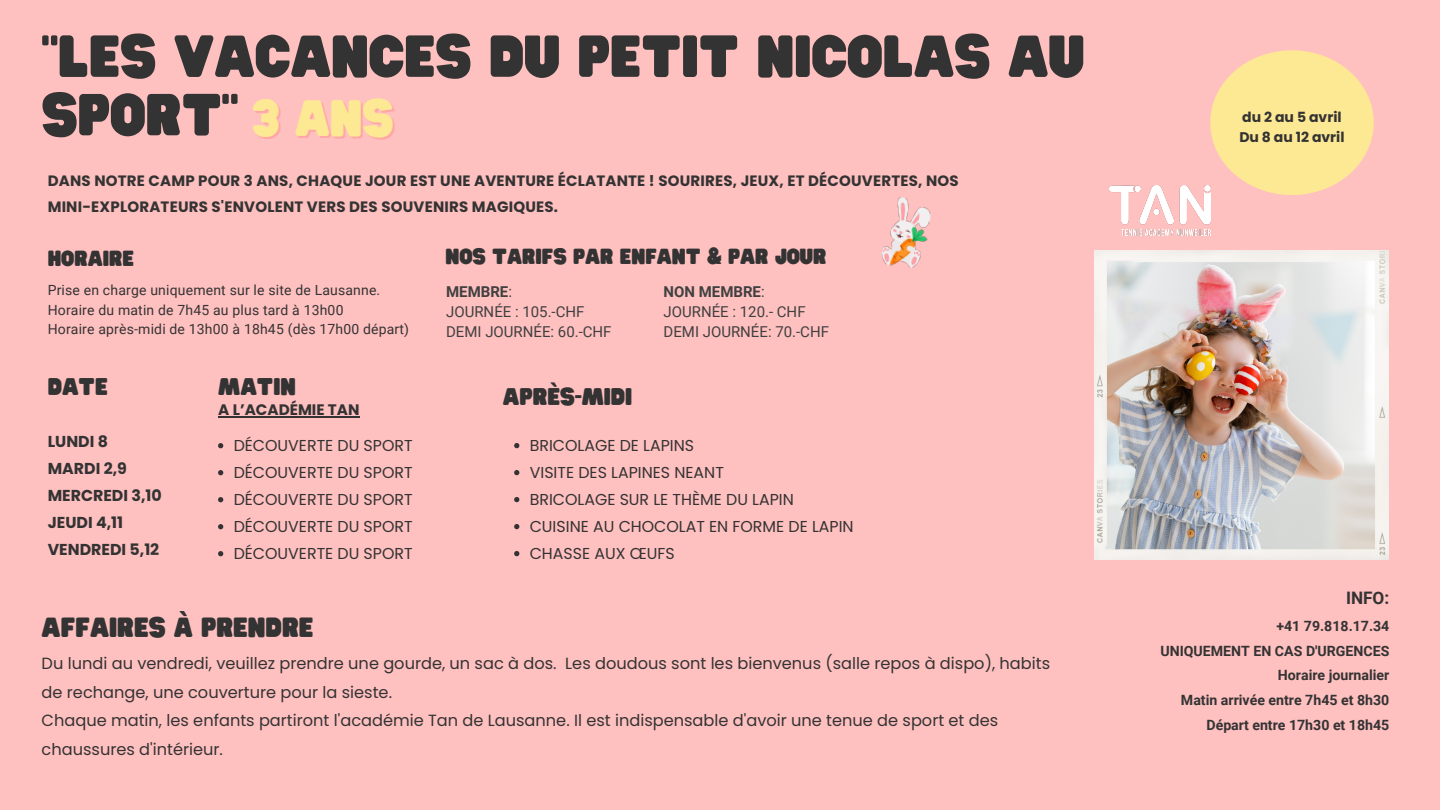
<style>
.page{position:relative;width:1440px;height:810px;background:#ffc0c0}
.page>*{position:absolute;margin:0;border:0;box-sizing:border-box;transform-origin:0 0}
.t1{font:52px/58.5px "Hitand Run";color:#343333}
.t2{font:24.4px "Hitand Run";color:#343333}
.t3{font:21.2px "Hitand Run";color:#343333}
.t4{font:19.2px "Hitand Run";color:#343333}
.t5{font:700 17.2px "Roboto";color:#343333}
.t6{font:16.2px/28.5px "Poppins";color:#343333}
.t7{font:15.8px/27px "Poppins";color:#343333;text-align:justify}
.t8{font:700 15.8px/27px "Poppins";color:#343333}
.t9{font:700 15.2px "Poppins";color:#343333}
.t10{font:700 15px/26.2px "Poppins";letter-spacing:.015em;color:#343333}
.t11{font:15px/20.2px "Roboto";color:#404040}
.t12{font:700 14.2px "Roboto";color:#343333}
.t13{font:14px "Roboto";letter-spacing:.015em;color:#343333}
.t14{font:700 14px "Poppins";color:#343333}
.s1{font-size:45px;color:rgb(255 164 164/.92)}
.s2{font-weight:700}
</style>
<div class="page">
<div style="left:1210px;top:50px;width:164px;height:145px;background:#fde894;border-radius:50%"></div>
<img style="left:1094px;top:250px;width:295px;height:310px">
<img style="left:881px;top:197px;width:50px;height:71px">
<img style="left:1109px;top:186px;width:101px;height:49px">
<svg style="left:514px;top:443px;width:5px;height:5px"></svg>
<svg style="left:514px;top:470px;width:5px;height:5px"></svg>
<svg style="left:514px;top:497px;width:5px;height:5px"></svg>
<svg style="left:514px;top:524px;width:5px;height:5px"></svg>
<svg style="left:514px;top:551px;width:5px;height:5px"></svg>
<svg style="left:218px;top:443px;width:5px;height:5px"></svg>
<svg style="left:218px;top:470px;width:5px;height:5px"></svg>
<svg style="left:218px;top:497px;width:5px;height:5px"></svg>
<svg style="left:218px;top:524px;width:5px;height:5px"></svg>
<svg style="left:218px;top:551px;width:5px;height:5px"></svg>
<hr style="left:218px;top:416px;width:142px;height:2px;background:#343333">
<h4 class="t1" style="left:42px;top:30px;width:1044px">"LES VACANCES DU PETIT NICOLAS AU<br>SPORT” <span class="s1">3 ANS</span></h4>
<p class="t10" style="left:48px;top:168px;width:913px">DANS NOTRE CAMP POUR 3 ANS, CHAQUE JOUR EST UNE AVENTURE ÉCLATANTE ! SOURIRES, JEUX, ET DÉCOUVERTES, NOS<br>MINI-EXPLORATEURS S'ENVOLENT VERS DES SOUVENIRS MAGIQUES.</p>
<p class="t4" style="left:48px;top:248px;width:88px">HORAIRE</p>
<p class="t4" style="left:445px;top:245px;width:382px">NOS TARIFS PAR ENFANT &amp; PAR JOUR</p>
<p class="t13" style="left:48px;top:282px;width:334px">Prise en charge uniquement sur le site de Lausanne.</p>
<p class="t13" style="left:48px;top:302px;width:297px">Horaire du matin de 7h45 au plus tard à 13h00</p>
<h3 class="t13" style="left:48px;top:321px;width:363px">Horaire après-midi de 13h00 à 18h45 (dès 17h00 départ)</h3>
<p class="t11" style="left:446px;top:282px;width:167px"><span class="s2">MEMBRE</span>:<br>JOURNÉE : 105.-CHF<br>DEMI JOURNÉE: 60.-CHF</p>
<p class="t11" style="left:664px;top:282px;width:167px"><span class="s2">NON MEMBRE</span>:<br>JOURNÉE : 120.- CHF<br>DEMI JOURNÉE: 70.-CHF</p>
<p class="t3" style="left:48px;top:375px;width:62px">DATE</p>
<p class="t3" style="left:218px;top:375px;width:79px">MATIN</p>
<h4 class="t3" style="left:503px;top:384px;width:131px">APRÈS-MIDI</h4>
<p class="t9" style="left:218px;top:399px;width:143px">A L’ACADÉMIE TAN</p>
<p class="t8" style="left:48px;top:428px;width:116px">LUNDI 8<br>MARDI 2,9<br>MERCREDI 3,10<br>JEUDI 4,11<br>VENDREDI 5,12</p>
<p class="t7" style="left:234px;top:432px;width:180px">DÉCOUVERTE DU SPORT DÉCOUVERTE DU SPORT DÉCOUVERTE DU SPORT DÉCOUVERTE DU SPORT DÉCOUVERTE DU SPORT</p>
<p class="t7" style="left:530px;top:432px;width:166px">BRICOLAGE DE LAPINS</p>
<h5 class="t7" style="left:530px;top:459px;width:196px">VISITE DES LAPINES NEANT</h5>
<p class="t7" style="left:530px;top:486px;width:266px">BRICOLAGE SUR LE THÈME DU LAPIN</p>
<p class="t7" style="left:530px;top:513px;width:325px">CUISINE AU CHOCOLAT EN FORME DE LAPIN</p>
<h4 class="t7" style="left:530px;top:540px;width:147px">CHASSE AUX ŒUFS</h4>
<h4 class="t2" style="left:42px;top:613px;width:273px">AFFAIRES À PRENDRE</h4>
<h4 class="t6" style="left:42px;top:649px;width:1010px">Du lundi au vendredi, veuillez prendre une gourde, un sac à dos. Les doudous sont les bienvenus (salle repos à dispo), habits de rechange, une couverture pour la sieste.</h4>
<h5 class="t6" style="left:42px;top:706px;width:958px">Chaque matin, les enfants partiront l'académie Tan de Lausanne. Il est indispensable d'avoir une tenue de sport et des chaussures d'intérieur.</h5>
<h5 class="t14" style="left:1242px;top:108px;width:101px">du 2 au 5 avril</h5>
<p class="t14" style="left:1239px;top:127px;width:107px">Du 8 au 12 avril</p>
<p class="t5" style="left:1346px;top:588px;width:45px">INFO:</p>
<p class="t12" style="left:1276px;top:618px;width:114px">+41 79.818.17.34</p>
<p class="t12" style="left:1160px;top:642px;width:230px">UNIQUEMENT EN CAS D'URGENCES</p>
<p class="t12" style="left:1278px;top:667px;width:113px">Horaire journalier</p>
<p class="t12" style="left:1181px;top:692px;width:210px">Matin arrivée entre 7h45 et 8h30</p>
<p class="t12" style="left:1206px;top:717px;width:184px">Départ entre 17h30 et 18h45</p>
</div>
